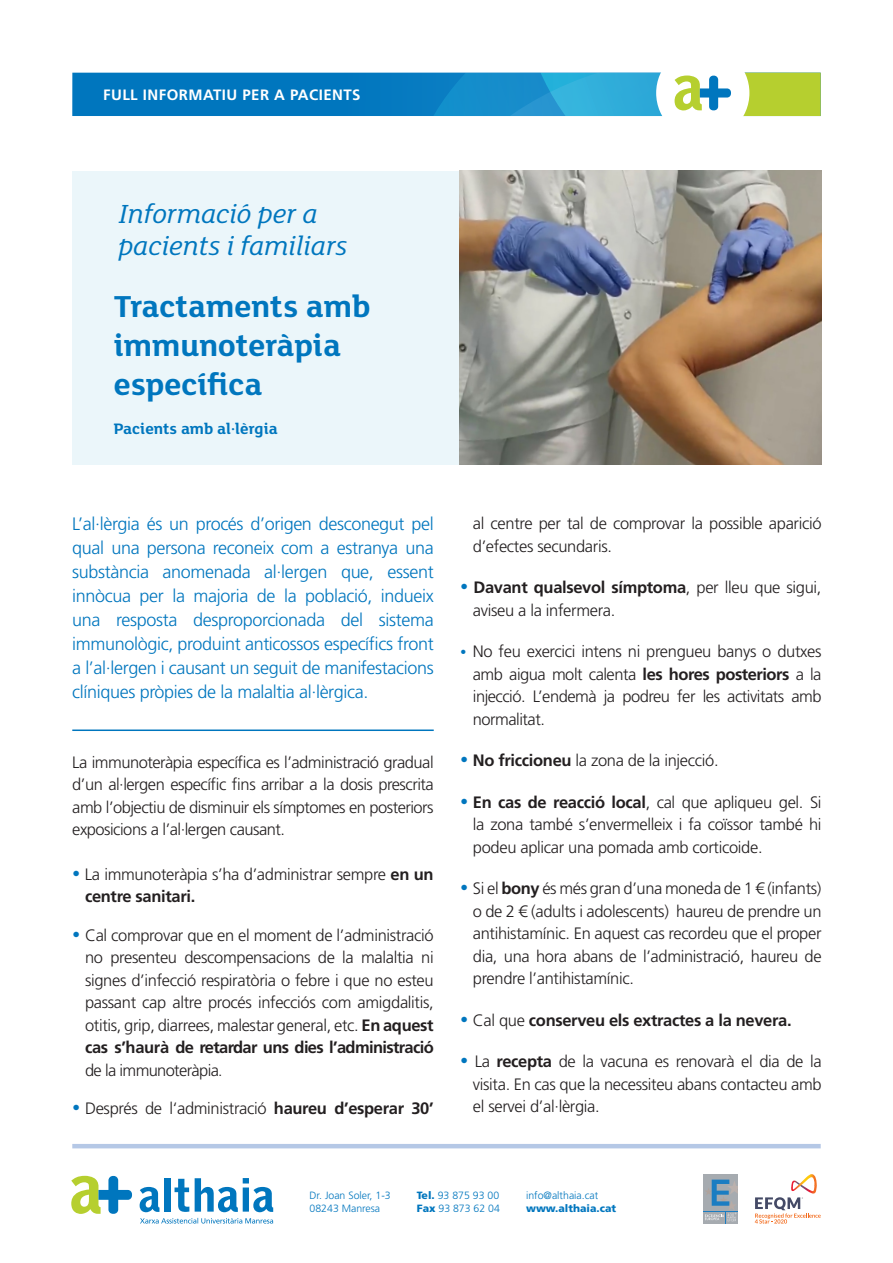
<style>
.page{position:relative;width:893px;height:1263px;background:#fff}
.page>*{position:absolute;margin:0;border:0;box-sizing:border-box;transform-origin:0 0}
.t1{font:700 33px/39px "FS Lola";color:#0076be}
.t2{font:italic 28.5px "FS Lola";color:#0076be}
.t3{font:300 18px/24px "Frutiger LT Std";letter-spacing:-.02em;color:#0076be;text-align:justify}
.t4{font:300 16.5px/22.5px "Frutiger LT Std";letter-spacing:-.02em;color:#231f20;text-align:justify}
.t5{font:700 16.5px "Frutiger LT Std";letter-spacing:-.02em;color:#231f20}
.t6{font:700 16.5px "FS Lola";color:#0076be}
.t7{font:700 15px "Frutiger LT Std";letter-spacing:.03em;color:#fff}
.t8{font:300 10.5px "Frutiger LT Std";color:#0076be}
.t9{font:900 10.5px "Frutiger LT Std";color:#0076be}
.s1{font-family:"FS Lola";font-weight:800;font-size:21px;color:#0076be}
.s2{font-weight:700}
.s3{font-size:15.75px}
.s4{font-family:"FS Lola";font-weight:800;color:#0076be}
.s5{font-weight:300}
.s6{font-weight:900}
</style>
<div class="page">
<div style="left:72px;top:73px;width:749px;height:43px;background:#0076be"></div>
<svg style="left:71px;top:1176px;width:61px;height:38px"></svg>
<svg style="left:140px;top:1187px;width:19px;height:25px"></svg>
<div style="left:164px;top:1178px;width:7px;height:33px;background:#0076be"></div>
<svg style="left:175px;top:1179px;width:14px;height:33px"></svg>
<svg style="left:195px;top:1178px;width:78px;height:34px"></svg>
<svg style="left:140px;top:1218px;width:133px;height:5px"></svg>
<svg style="left:433px;top:73px;width:388px;height:43px;background:#65b6b4"></svg>
<hr style="left:72px;top:1144px;width:749px;height:4px;background:#b5c8e6">
<div style="left:72px;top:171px;width:411px;height:293px;background:#ebf6fa"></div>
<img style="left:460px;top:171px;width:361px;height:293px">
<div style="left:703px;top:1174px;width:35px;height:49px;background:#a6abb0"></div>
<hr style="left:703px;top:1211px;width:35px;height:1px;background:#1b7dc2">
<svg style="left:705px;top:1179px;width:33px;height:44px"></svg>
<svg style="left:755px;top:1174px;width:66px;height:49px"></svg>
<hr style="left:72px;top:729px;width:362px;height:2px;background:#0076be">
<p class="t7" style="left:103px;top:86px;width:259px">FULL INFORMATIU PER A PACIENTS</p>
<p class="t2" style="left:118px;top:195px;width:201px">Informació per a</p>
<p class="t2" style="left:118px;top:227px;width:231px">pacients i familiars</p>
<p class="t1" style="left:114px;top:285px;width:258px">Tractaments amb immunoteràpia específica</p>
<p class="t6" style="left:114px;top:417px;width:165px">Pacients amb al·lèrgia</p>
<p class="t3" style="left:72px;top:512px;width:363px">L’al·lèrgia és un procés d’origen desconegut pel qual una persona reconeix com a estranya una substància anomenada al·lergen que, essent innòcua per la majoria de la població, indueix una resposta desproporcionada del sistema immunològic, produint anticossos específics front a l’al·lergen i causant un seguit de manifestacions clíniques pròpies de la malaltia al·lèrgica.</p>
<p class="t4" style="left:72px;top:751px;width:363px">La immunoteràpia específica es l’administració gradual d’un al·lergen específic fins arribar a la dosis prescrita amb l’objectiu de disminuir els símptomes en posteriors exposicions a l’al·lergen causant.</p>
<p class="t4" style="left:85px;top:863px;width:350px;text-indent:-13px"><span class="s1">•</span> La immunoteràpia s’ha d’administrar sempre <span class="s2">en un centre sanitari.</span></p>
<p class="t4" style="left:85px;top:924px;width:350px;text-indent:-13px"><span class="s1">•</span> Cal comprovar que en el moment de l’administració no presenteu descompensacions de la malaltia ni signes d’infecció respiratòria o febre i que no esteu passant cap altre procés infecciós com amigdalitis, otitis, grip, diarrees, malestar general, etc. <span class="s2">En aquest cas s’haurà de retardar uns dies l’administració </span>de la immunoteràpia<span class="s3">.</span></p>
<p class="t4" style="left:72px;top:1097px;width:363px"><span class="s1">•</span> Després de l‘administració <span class="s2">haureu d’esperar 30’</span></p>
<p class="t4" style="left:473px;top:512px;width:350px">al centre per tal de comprovar la possible aparició d’efectes secundaris.</p>
<p class="t4" style="left:473px;top:576px;width:350px;text-indent:-13px"><span class="s1">•</span> <span class="s2">Davant qualsevol símptoma</span>, per lleu que sigui, aviseu a la infermera.</p>
<p class="t4" style="left:473px;top:640px;width:350px;text-indent:-13px"><span class="s4">•</span> No feu exercici intens ni prengueu banys o dutxes amb aigua molt calenta <span class="s2">les hores posteriors</span> a la injecció. L’endemà ja podreu fer les activitats amb normalitat.</p>
<p class="t4" style="left:460px;top:749px;width:260px"><span class="s1">•</span> <span class="s2">No friccioneu</span> la zona de la injecció.</p>
<p class="t4" style="left:473px;top:791px;width:350px;text-indent:-13px"><span class="s1">•</span> <span class="s2">En cas de reacció local</span>, cal que apliqueu gel. Si la zona també s’envermelleix i fa coïssor també hi podeu aplicar una pomada amb corticoide.</p>
<p class="t4" style="left:473px;top:877px;width:350px;text-indent:-13px"><span class="s1">•</span> Si el <span class="s2">bony</span> és més gran d’una moneda de 1 € (infants) o de 2 € (adults i adolescents) haureu de prendre un antihistamínic. En aquest cas recordeu que el proper dia, una hora abans de l’administració, haureu de prendre l’antihistamínic.</p>
<p class="t5" style="left:460px;top:1010px;width:333px"><span class="s1">•</span> <span class="s5">Cal que</span> conserveu els extractes a la nevera.</p>
<p class="t4" style="left:473px;top:1050px;width:350px;text-indent:-13px"><span class="s1">•</span> La <span class="s2">recepta</span> de la vacuna es renovarà el dia de la visita. En cas que la necessiteu abans contacteu amb el servei d’al·lèrgia.</p>
<p class="t8" style="left:310px;top:1189px;width:83px">Dr. Joan Soler, 1-3</p>
<p class="t8" style="left:310px;top:1202px;width:72px">08243 Manresa</p>
<p class="t8" style="left:417px;top:1189px;width:84px"><span class="s6">Tel.</span> 93 875 93 00</p>
<p class="t8" style="left:417px;top:1202px;width:85px"><span class="s6">Fax</span> 93 873 62 04</p>
<p class="t8" style="left:526px;top:1189px;width:74px">info@althaia.cat</p>
<p class="t9" style="left:526px;top:1202px;width:92px">www.althaia.cat</p>
</div>
